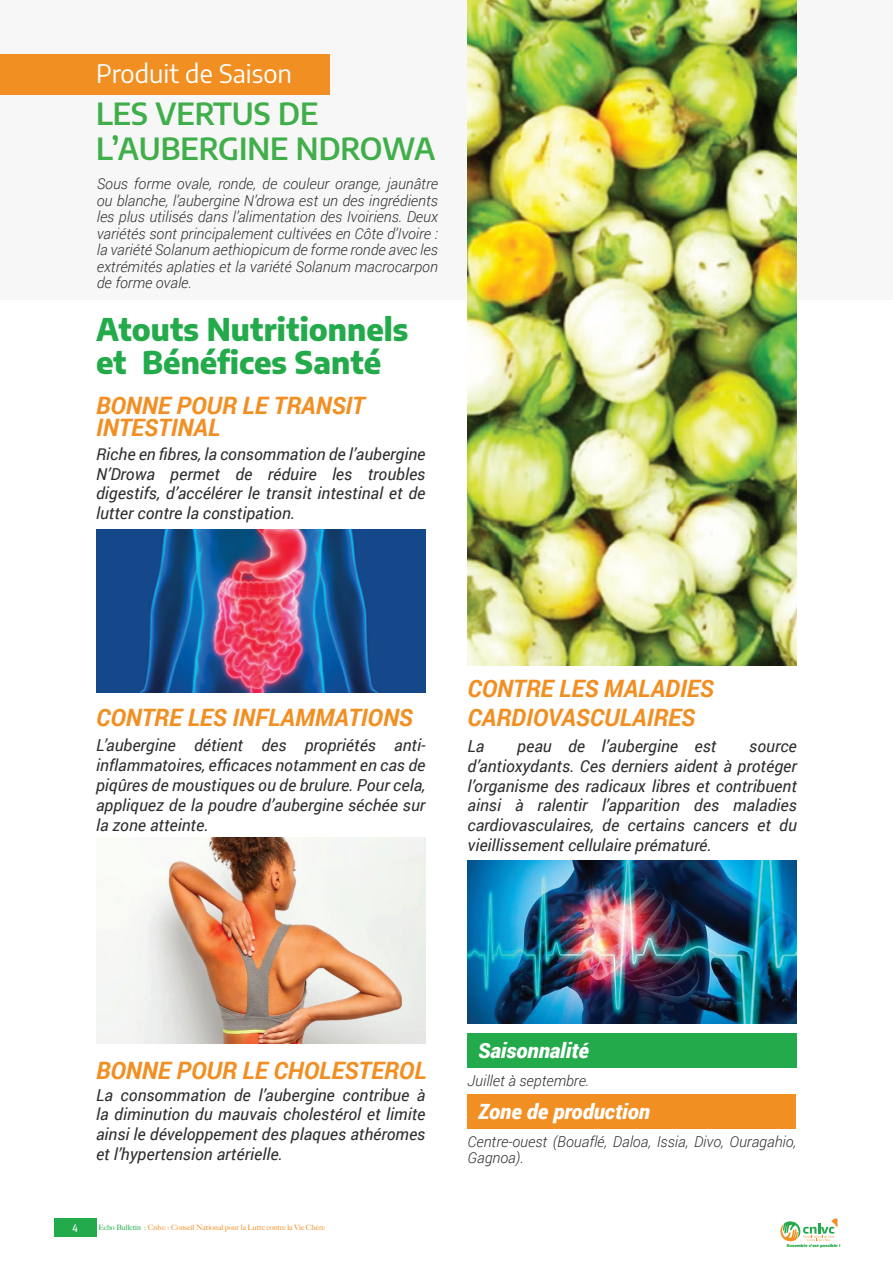
<style>
.page{position:relative;width:893px;height:1263px;background:#fff}
.page>*{position:absolute;margin:0;border:0;box-sizing:border-box;transform-origin:0 0}
.t1{font:800 30.75px/33px "Encode Sans";color:#23aa4a}
.t2{font:600 30px/34.5px "Encode Sans";color:#40ae49}
.t3{font:25.5px "Encode Sans";color:#fff}
.t4{font:italic 700 24px/22.5px "Roboto";color:#f28f23}
.t5{font:italic 900 21px "Roboto";color:#fff}
.t6{font:italic 16.5px/19.8px "Roboto";color:#312e32;text-align:justify}
.t7{font:italic 300 15px/16.5px "Roboto";color:#312e32;text-align:justify}
.t8{font:500 10.5px "Encode Sans Compressed";color:#fff}
.t9{font:500 7.5px "Big Caslon";color:#f28f23}
.t10{font:900 3.9px "Montserrat";color:#23aa4a}
.s1{color:#23aa4a}
</style>
<div class="page">
<div style="left:54px;top:1218px;width:42px;height:19px;background:#23aa4a"></div>
<svg style="left:780px;top:1218px;width:57px;height:24px"></svg>
<div style="left:467px;top:1033px;width:330px;height:35px;background:#23aa4a"></div>
<div style="left:467px;top:1094px;width:329px;height:35px;background:#f28f23"></div>
<div style="left:0;top:0;width:893px;height:300px;background:#f7f7f8"></div>
<div style="left:0;top:54px;width:329px;height:40px;background:#f28f23"></div>
<img style="left:467px;top:0;width:330px;height:665px">
<img style="left:96px;top:529px;width:329px;height:164px">
<img style="left:467px;top:860px;width:329px;height:163px">
<img style="left:96px;top:837px;width:329px;height:207px">
<h3 class="t3" style="left:96px;top:56px;width:197px">Produit de Saison</h3>
<h2 class="t2" style="left:96px;top:95px;width:341px">LES VERTUS DE<br>L’AUBERGINE NDROWA</h2>
<p class="t7" style="left:97px;top:175px;width:343px">Sous forme ovale, ronde, de couleur orange, jaunâtre ou blanche, l’aubergine N’drowa est un des ingrédients les plus utilisés dans l’alimentation des Ivoiriens. Deux variétés sont principalement cultivées en Côte d’Ivoire : la variété Solanum aethiopicum de forme ronde avec les extrémités aplaties et la variété Solanum macrocarpon de forme ovale.</p>
<h1 class="t1" style="left:96px;top:310px;width:314px">Atouts Nutritionnels et Bénéfices Santé</h1>
<h3 class="t4" style="left:96px;top:393px;width:270px">BONNE POUR LE TRANSIT<br>INTESTINAL</h3>
<p class="t6" style="left:96px;top:443px;width:331px">Riche en fibres, la consommation de l’aubergine N’Drowa permet de réduire les troubles digestifs, d’accélérer le transit intestinal et de lutter contre la constipation.</p>
<h3 class="t4" style="left:96px;top:705px;width:318px">CONTRE LES INFLAMMATIONS</h3>
<p class="t6" style="left:96px;top:735px;width:331px">L’aubergine détient des propriétés anti&shy;inflammatoires, efficaces notamment en cas de piqûres de moustiques ou de brulure. Pour cela, appliquez de la poudre d’aubergine séchée sur la zone atteinte.</p>
<h3 class="t4" style="left:467px;top:673px;width:248px;line-height:28.8px">CONTRE LES MALADIES<br>CARDIOVASCULAIRES</h3>
<p class="t6" style="left:467px;top:736px;width:18px">La</p>
<p class="t6" style="left:517px;top:736px;width:201px">peau de l’aubergine est</p>
<p class="t6" style="left:467px;top:736px;width:331px;text-indent:282px">source d’antioxydants. Ces derniers aident à protéger l’organisme des radicaux libres et contribuent ainsi à ralentir l’apparition des maladies cardiovasculaires, de certains cancers et du vieillissement cellulaire prématuré.</p>
<h3 class="t4" style="left:96px;top:1058px;width:332px">BONNE POUR LE CHOLESTEROL</h3>
<p class="t6" style="left:96px;top:1084px;width:331px">La consommation de l’aubergine contribue à la diminution du mauvais cholestérol et limite ainsi le développement des plaques athéromes et l’hypertension artérielle.</p>
<p class="t8" style="left:72px;top:1221px;width:7px">4</p>
<p class="t9" style="left:98px;top:1221px;width:228px"><span class="s1">Echo Bulletin :</span> Cnlvc : Conseil National pour la Lutte contre la Vie Chère</p>
<p class="t5" style="left:478px;top:1036px;width:112px">Saisonnalité</p>
<p class="t7" style="left:467px;top:1072px;width:123px">Juillet à septembre.</p>
<p class="t5" style="left:478px;top:1097px;width:173px">Zone de production</p>
<p class="t7" style="left:467px;top:1133px;width:330px">Centre-ouest (Bouaflé, Daloa, Issia, Divo, Ouragahio,<br>Gagnoa).</p>
<p class="t10" style="left:787px;top:1243px;width:55px">Ensemble c’est possible !</p>
</div>
